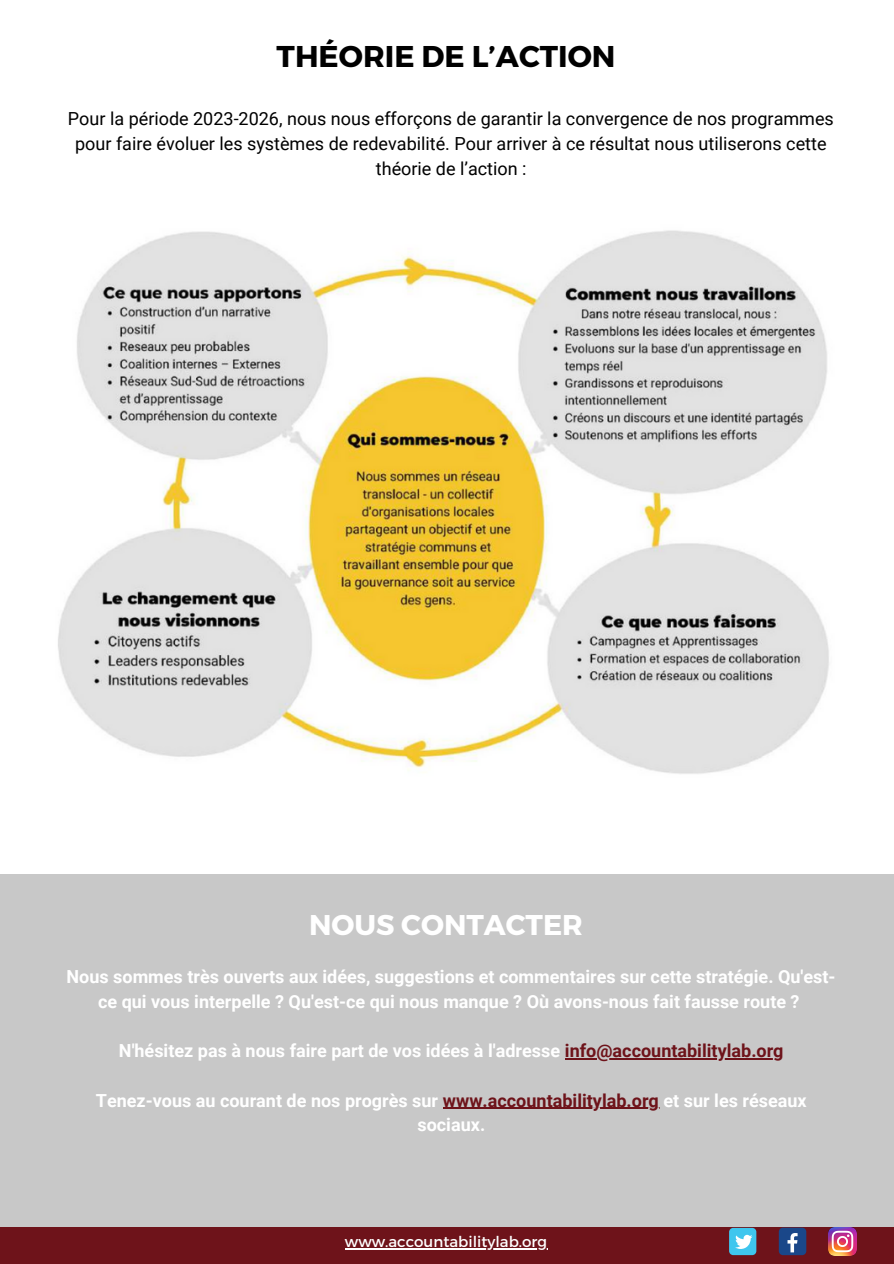
<style>
.page{position:relative;width:894px;height:1264px;background:#fff}
.page>*{position:absolute;margin:0;border:0;box-sizing:border-box;transform-origin:0 0}
.t1{font:700 30px "Montserrat";color:#000}
.t2{font:700 28.5px "Montserrat";color:#fff}
.t3{font:700 18px/24.8px "Roboto";color:#fff;text-align:center}
.t4{font:18px/24.8px "Roboto";color:#000;text-align:center}
.t5{font:15px "Montserrat";color:#fff}
.s1{color:#6e131a}
</style>
<div class="page">
<div style="left:0;top:1227px;width:893px;height:36px;background:#6e131a"></div>
<div style="left:728px;top:1227px;width:28px;height:28px;background:#3fc6ee;border-radius:4px"></div>
<svg style="left:735px;top:1234px;width:17px;height:14px"></svg>
<div style="left:778px;top:1227px;width:28px;height:28px;background:#1a4789;border-radius:4px"></div>
<svg style="left:787px;top:1233px;width:10px;height:19px"></svg>
<img style="left:828px;top:1227px;width:28px;height:28px">
<img style="left:58px;top:230px;width:771px;height:544px">
<div style="left:0;top:874px;width:892px;height:352px;background:#c8c8c8"></div>
<hr style="left:345px;top:1248px;width:202px;height:1px;background:#fff">
<hr style="left:565px;top:1058px;width:218px;height:1px;background:#6e131a">
<hr style="left:443px;top:1107px;width:216px;height:1px;background:#6e131a">
<h1 class="t1" style="left:276px;top:37px;width:340px">THÉORIE DE L’ACTION</h1>
<p class="t4" style="left:68px;top:107px;width:767px">Pour la période 2023-2026, nous nous efforçons de garantir la convergence de nos programmes pour faire évoluer les systèmes de redevabilité. Pour arriver à ce résultat nous utiliserons cette théorie de l’action :</p>
<h2 class="t2" style="left:309px;top:906px;width:275px">NOUS CONTACTER</h2>
<p class="t3" style="left:66px;top:964px;width:770px">Nous sommes très ouverts aux idées, suggestions et commentaires sur cette stratégie. Qu'est&shy;ce qui vous interpelle ? Qu'est-ce qui nous manque ? Où avons-nous fait fausse route ?</p>
<p class="t3" style="left:119px;top:1038px;width:666px">N'hésitez pas à nous faire part de vos idées à l'adresse <span class="s1">info@accountabilitylab.org</span></p>
<p class="t3" style="left:96px;top:1088px;width:712px">Tenez-vous au courant de nos progrès sur <span class="s1">www.accountabilitylab.org</span> et sur les réseaux sociaux.</p>
<p class="t5" style="left:345px;top:1232px;width:204px">www.accountabilitylab.org</p>
</div>
